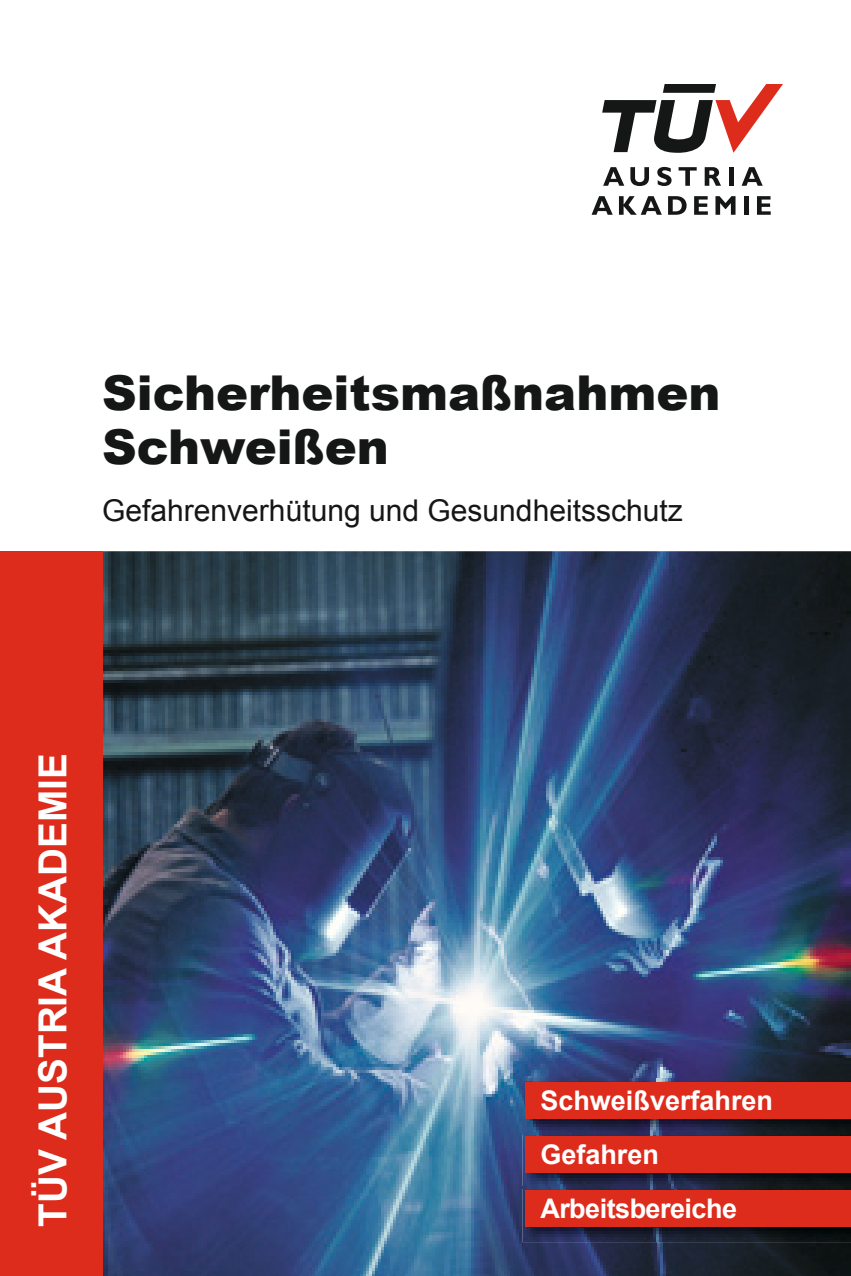
<style>
.page{position:relative;width:851px;height:1276px;background:#fff}
.page>*{position:absolute;margin:0;border:0;box-sizing:border-box;transform-origin:0 0}
.t1{font:900 48px/54px "Arial";color:#151616}
.t2{font:700 38.7px "Arial";color:#fff}
.t3{font:30px "Arial";color:#151616}
.t4{font:700 27px "Arial";color:#fff}
.t5{font:700 27px "Arial";letter-spacing:-.02em;color:#fff}
</style>
<div class="page">
<svg style="left:602px;top:84px;width:180px;height:69px"></svg>
<svg style="left:603px;top:167px;width:21px;height:19px"></svg>
<svg style="left:630px;top:167px;width:19px;height:19px"></svg>
<svg style="left:657px;top:167px;width:14px;height:19px"></svg>
<svg style="left:678px;top:167px;width:18px;height:19px"></svg>
<svg style="left:704px;top:167px;width:16px;height:19px"></svg>
<hr style="left:729px;top:167px;width:4px;height:19px;background:#151616">
<svg style="left:741px;top:167px;width:21px;height:19px"></svg>
<svg style="left:591px;top:196px;width:21px;height:19px"></svg>
<svg style="left:619px;top:196px;width:42px;height:19px"></svg>
<svg style="left:668px;top:196px;width:18px;height:19px"></svg>
<svg style="left:694px;top:196px;width:13px;height:19px"></svg>
<svg style="left:715px;top:196px;width:20px;height:19px"></svg>
<div style="left:743px;top:196px;width:5px;height:19px;background:#151616"></div>
<svg style="left:757px;top:196px;width:13px;height:19px"></svg>
<img style="left:102px;top:551px;width:748px;height:725px">
<img style="left:522px;top:1078px;width:328px;height:164px">
<div style="left:526px;top:1189px;width:324px;height:37px;background:#dd2b1c"></div>
<img style="left:522px;top:1186px;width:328px;height:2px">
<div style="left:526px;top:1136px;width:324px;height:36px;background:#dd2b1c"></div>
<img style="left:522px;top:1132px;width:328px;height:2px">
<div style="left:526px;top:1082px;width:324px;height:37px;background:#dd2b1c"></div>
<div style="left:0;top:551px;width:102px;height:725px;background:#dd2b1c"></div>
<h1 class="t1" style="left:102px;top:365px;width:619px">sicherheitsmaßnahmen schweißen</h1>
<p class="t3" style="left:102px;top:490px;width:582px">Gefahrenverhütung und Gesundheitsschutz</p>
<p class="t2" style="left:27px;top:1226px;width:475px;rotate:-90deg">TÜV AUSTRIA AKADEMIE</p>
<p class="t4" style="left:540px;top:1083px;width:234px">Schweißverfahren</p>
<p class="t4" style="left:540px;top:1137px;width:120px">Gefahren</p>
<p class="t5" style="left:540px;top:1190px;width:198px">Arbeitsbereiche</p>
</div>
